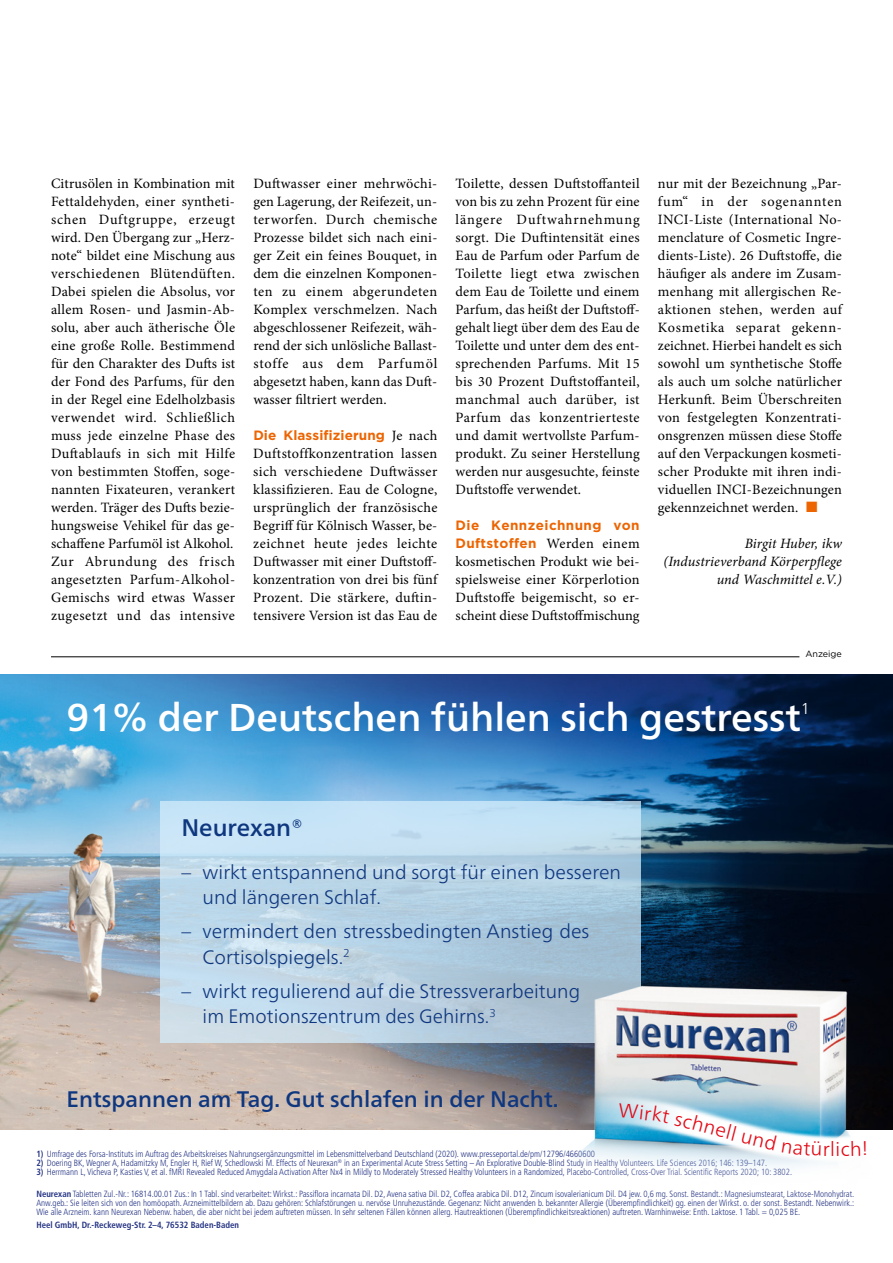
<style>
.page{position:relative;width:893px;height:1263px;background:#fff}
.page>*{position:absolute;margin:0;border:0;box-sizing:border-box;transform-origin:0 0}
.t1{font:500 38.7px "Frutiger Neue LTW1 G";color:#fff}
.t2{font:500 24px "Frutiger Neue LTW1 G";color:#0f377f}
.t3{font:500 22.5px "Frutiger Neue LTW1 G";color:#0f377f}
.t4{font:300 19.8px "Frutiger Neue LTW1 G";color:#e30713}
.t5{font:300 19.5px/25.5px "Frutiger Neue LTW1 G";color:#0f377f}
.t6{font:300 15.75px "Frutiger Neue LTW1 G";color:#fff}
.t7{font:14.25px/18px "Minion Pro";letter-spacing:.01em;color:#000;text-align:justify}
.t8{font:italic 14.25px/18px "Minion Pro";color:#000;text-align:right}
.t9{font:700 13.5px/18px "Gotham";letter-spacing:.02em;color:#ec6502}
.t10{font:300 condensed 9px/9px "Frutiger LT";color:#253483;text-align:justify}
.t11{font:700 condensed 9px "Frutiger LT";color:#253483}
.t12{font:9px "Gotham";color:#000}
.s1{font-family:"Minion Pro";font-weight:400;font-size:14.25px;color:#000}
.s2{color:#ec6502}
.s3{font-weight:700}
</style>
<div class="page">
<hr style="left:51px;top:656px;width:748px;height:1px;background:#000">
<img style="left:0;top:674px;width:893px;height:455px">
<img style="left:0;top:811px;width:154px;height:212px">
<svg style="left:160px;top:801px;width:481px;height:241px;background:#bbd6e7"></svg>
<img style="left:508px;top:971px;width:385px;height:196px">
<img style="left:527px;top:1090px;width:361px;height:75px">
<svg style="left:619px;top:1104px;width:64px;height:22px"></svg>
<svg style="left:764px;top:1133px;width:57px;height:23px"></svg>
<svg style="left:841px;top:1140px;width:25px;height:16px"></svg>
<p class="t7" style="left:51px;top:175px;width:186px">Citrusölen in Kombination mit Fettaldehyden, einer syntheti&shy;schen Duftgruppe, erzeugt wird. Den Übergang zur „Herz&shy;note“ bildet eine Mischung aus verschiedenen Blütendüften.<br>Dabei spielen die Absolus, vor allem Rosen- und Jasmin-Ab&shy;solu, aber auch ätherische Öle eine große Rolle. Bestimmend für den Charakter des Dufts ist der Fond des Parfums, für den in der Regel eine Edelholzbasis verwendet wird. Schließlich muss jede einzelne Phase des Duftablaufs in sich mit Hilfe von bestimmten Stoffen, soge&shy;nannten Fixateuren, verankert werden. Träger des Dufts bezie&shy;hungsweise Vehikel für das ge&shy;schaffene Parfumöl ist Alkohol.<br>Zur Abrundung des frisch angesetzten Parfum-Alkohol-Gemischs wird etwas Wasser zugesetzt und das intensive</p>
<p class="t7" style="left:253px;top:175px;width:186px">Duftwasser einer mehrwöchi&shy;gen Lagerung, der Reifezeit, un&shy;terworfen. Durch chemische Prozesse bildet sich nach eini&shy;ger Zeit ein feines Bouquet, in dem die einzelnen Komponen&shy;ten zu einem abgerundeten Komplex verschmelzen. Nach abgeschlossener Reifezeit, wäh&shy;rend der sich unlösliche Ballast&shy;stoffe aus dem Parfumöl abgesetzt haben, kann das Duft&shy;wasser filtriert werden.</p>
<p class="t9" style="left:253px;top:426px;width:186px">Die Klassifizierung <span class="s1">Je nach</span></p>
<p class="t7" style="left:253px;top:445px;width:186px">Duftstoffkonzentration lassen sich verschiedene Duftwässer klassifizieren. Eau de Cologne, ursprünglich der französische Begriff für Kölnisch Wasser, be&shy;zeichnet heute jedes leichte Duftwasser mit einer Duftstoff&shy;konzentration von drei bis fünf Prozent. Die stärkere, duftin&shy;tensivere Version ist das Eau de</p>
<p class="t7" style="left:456px;top:175px;width:186px">Toilette, dessen Duftstoffanteil von bis zu zehn Prozent für eine längere Duftwahrnehmung sorgt. Die Duftintensität eines Eau de Parfum oder Parfum de Toilette liegt etwa zwischen dem Eau de Toilette und einem Parfum, das heißt der Duftstoff&shy;gehalt liegt über dem des Eau de Toilette und unter dem des ent&shy;sprechenden Parfums. Mit 15 bis 30 Prozent Duftstoffanteil, manchmal auch darüber, ist Parfum das konzentrierteste und damit wertvollste Parfum&shy;produkt. Zu seiner Herstellung werden nur ausgesuchte, feinste Duftstoffe verwendet.</p>
<p class="t9" style="left:456px;top:516px;width:186px">Die Kennzeichnung von<br>Duftstoffen <span class="s1">Werden einem</span></p>
<p class="t7" style="left:456px;top:553px;width:186px">kosmetischen Produkt wie bei&shy;spielsweise einer Körperlotion Duftstoffe beigemischt, so er&shy;scheint diese Duftstoffmischung</p>
<p class="t7" style="left:658px;top:175px;width:186px">nur mit der Bezeichnung „Par&shy;fum“ in der sogenannten INCI-Liste (International No&shy;menclature of Cosmetic Ingre&shy;dients-Liste). 26 Duftstoffe, die häufiger als andere im Zusam&shy;menhang mit allergischen Re&shy;aktionen stehen, werden auf Kosmetika separat gekenn&shy;zeichnet. Hierbei handelt es sich sowohl um synthetische Stoffe als auch um solche natürlicher Herkunft. Beim Überschreiten von festgelegten Konzentrati&shy;onsgrenzen müssen diese Stoffe auf den Verpackungen kosmeti&shy;scher Produkte mit ihren indi&shy;viduellen INCI-Bezeichnungen gekennzeichnet werden. <span class="s2">■</span></p>
<p class="t8" style="left:664px;top:535px;width:180px">Birgit Huber, ikw (Industrieverband Körperpflege und Waschmittel e.V.)</p>
<p class="t12" style="left:805px;top:648px;width:38px">Anzeige</p>
<h1 class="t1" style="left:67px;top:689px;width:736px">91% der Deutschen fühlen sich gestresst</h1>
<p class="t6" style="left:801px;top:697px;width:11px">1</p>
<h2 class="t2" style="left:181px;top:810px;width:123px">Neurexan®</h2>
<h3 class="t5" style="left:203px;top:858px;width:420px;text-indent:-21px">– wirkt entspannend und sorgt für einen besseren und längeren Schlaf.</h3>
<h3 class="t5" style="left:203px;top:917px;width:388px;text-indent:-21px">– vermindert den stressbedingten Anstieg des<br>Cortisolspiegels.<sup>2</sup></h3>
<h3 class="t5" style="left:203px;top:977px;width:379px;text-indent:-21px">– wirkt regulierend auf die Stressverarbeitung im Emotionszentrum des Gehirns.<sup>3</sup></h3>
<h3 class="t3" style="left:67px;top:1083px;width:493px">Entspannen am Tag. Gut schlafen in der Nacht.</h3>
<h3 class="t4" style="left:687px;top:1106px;width:46px;rotate:15deg">chne</h3>
<h3 class="t4" style="left:730px;top:1117px;width:41px;rotate:14deg">ll un</h3>
<h3 class="t4" style="left:823px;top:1134px;width:19px">rli</h3>
<p class="t10" style="left:36px;top:1149px;width:560px"><span class="s3">1)</span> Umfrage des Forsa-Instituts im Auftrag des Arbeitskreises Nahrungsergänzungsmittel im Lebensmittelverband Deutschland (2020). www.presseportal.de/pm/12796/4660600</p>
<p class="t10" style="left:36px;top:1158px;width:732px"><span class="s3">2)</span> Doering BK, Wegner A, Hadamitzky M, Engler H, Rief W, Schedlowski M. Effects of Neurexan<sup>®</sup> in an Experimental Acute Stress Setting – An Explorative Double-Blind Study in Healthy Volunteers. Life Sciences 2016; 146: 139–147.</p>
<p class="t10" style="left:36px;top:1167px;width:757px"><span class="s3">3)</span> Herrmann L, Vicheva P, Kasties V, et al. fMRI Revealed Reduced Amygdala Activation After Nx4 in Mildly to Moderately Stressed Healthy Volunteers in a Randomized, Placebo-Controlled, Cross-Over Trial. Scientific Reports 2020; 10: 3802.</p>
<p class="t10" style="left:36px;top:1189px;width:819px"><span class="s3">Neurexan</span> Tabletten Zul.-Nr.: 16814.00.01 Zus.: In 1 Tabl. sind verarbeitet: Wirkst.: Passiflora incarnata Dil. D2, Avena sativa Dil. D2, Coffea arabica Dil. D12, Zincum isovalerianicum Dil. D4 jew. 0,6 mg. Sonst. Bestandt.: Magnesiumstearat, Laktose-Monohydrat.<br>Anw.geb.: Sie leiten sich von den homöopath. Arzneimittelbildern ab. Dazu gehören: Schlafstörungen u. nervöse Unruhezustände. Gegenanz: Nicht anwenden b. bekannter Allergie (Überempfindlichkeit) gg. einen der Wirkst. o. der sonst. Bestandt. Nebenwirk.:<br>Wie alle Arzneim. kann Neurexan Nebenw. haben, die aber nicht bei jedem auftreten müssen. In sehr seltenen Fällen können allerg. Hautreaktionen (Überempfindlichkeitsreaktionen) auftreten. Warnhinweise: Enth. Laktose. 1 Tabl. = 0,025 BE.</p>
<p class="t11" style="left:36px;top:1219px;width:204px">Heel GmbH, Dr.-Reckeweg-Str. 2–4, 76532 Baden-Baden</p>
</div>
